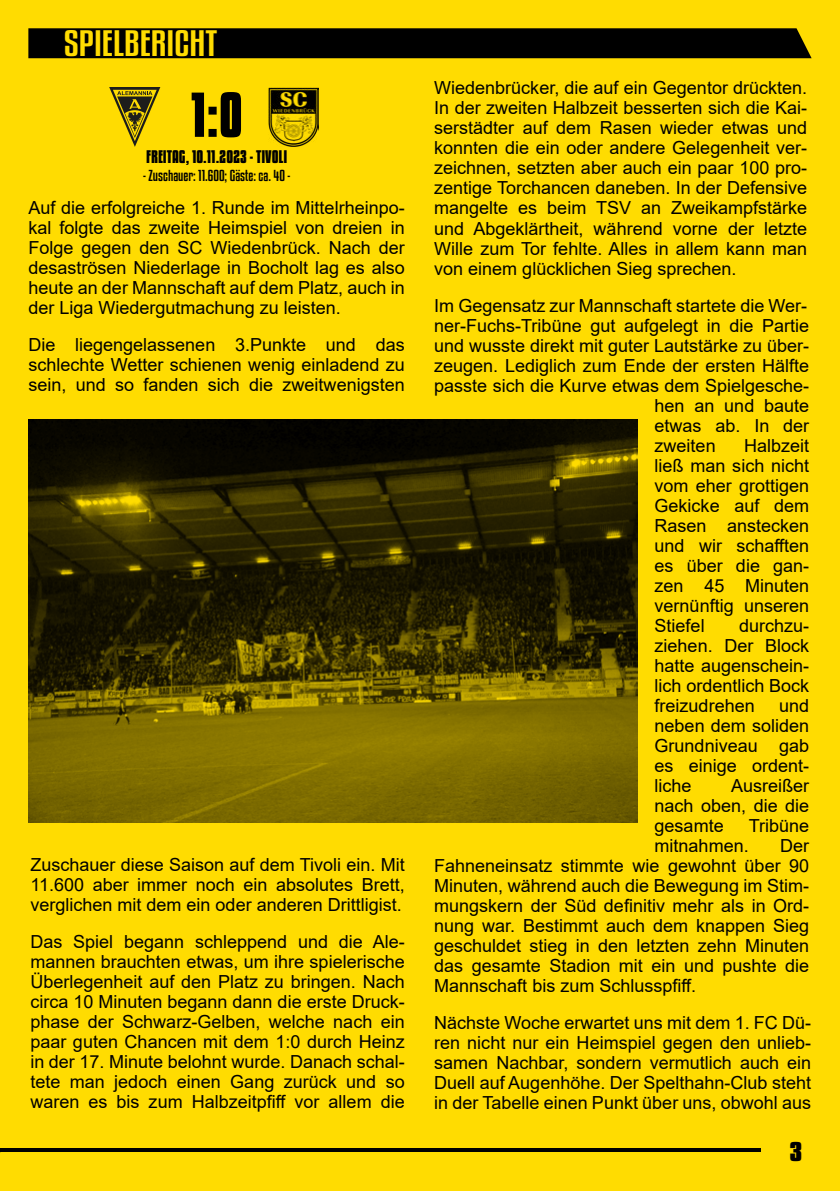
<style>
.page{position:relative;width:840px;height:1191px;background:#fff}
.page>*{position:absolute;margin:0;border:0;box-sizing:border-box;transform-origin:0 0}
.t1{font:700 56px "Kenyan Coffee Rg";color:#000}
.t2{font:32.2px "Kenyan Coffee Rg";color:#ffdc01;scale:1.18 1}
.t3{font:700 23.8px "Kenyan Coffee Rg";color:#000;scale:1.29 1}
.t4{font:18px/20px "Arial";color:#000;text-align:justify}
.t5{font:700 16px "Kenyan Coffee Rg";color:#000}
.t6{font:14px "Kenyan Coffee Rg";color:#000}
</style>
<div class="page">
<div style="left:0;top:0;width:839px;height:1191px;background:#ffdc01"></div>
<hr style="left:0;top:1148px;width:759px;height:4px;background:#000">
<div style="left:28px;top:28px;width:783px;height:30px;background:#000"></div>
<svg style="left:109px;top:87px;width:51px;height:60px"></svg>
<img style="left:268px;top:87px;width:50px;height:60px">
<img style="left:28px;top:420px;width:609px;height:402px">
<h2 class="t2" style="left:64px;top:24px;width:131px">SPIELBERICHT</h2>
<h1 class="t1" style="left:191px;top:81px;width:53px">1:0</h1>
<p class="t5" style="left:146px;top:147px;width:143px">FREITAG, 10.11.2023 - TIVOLI</p>
<p class="t6" style="left:143px;top:167px;width:149px">- Zuschauer: 11.600; Gäste: ca. 40 -</p>
<p class="t4" style="left:28px;top:197px;width:378px">Auf die erfolgreiche 1. Runde im Mittelrheinpo&shy;kal folgte das zweite Heimspiel von dreien in Folge gegen den SC Wiedenbrück. Nach der desaströsen Niederlage in Bocholt lag es also heute an der Mannschaft auf dem Platz, auch in der Liga Wiedergutmachung zu leisten.</p>
<p class="t4" style="left:28px;top:334px;width:377px">Die liegengelassenen 3.Punkte und das schlechte Wetter schienen wenig einladend zu sein, und so fanden sich die zweitwenigsten</p>
<p class="t4" style="left:30px;top:854px;width:376px">Zuschauer diese Saison auf dem Tivoli ein. Mit 11.600 aber immer noch ein absolutes Brett, verglichen mit dem ein oder anderen Drittligist.</p>
<p class="t4" style="left:30px;top:931px;width:376px">Das Spiel begann schleppend und die Ale&shy;mannen brauchten etwas, um ihre spielerische Überlegenheit auf den Platz zu bringen. Nach circa 10 Minuten begann dann die erste Druck&shy;phase der Schwarz-Gelben, welche nach ein paar guten Chancen mit dem 1:0 durch Heinz in der 17. Minute belohnt wurde. Danach schal&shy;tete man jedoch einen Gang zurück und so waren es bis zum Halbzeitpfiff vor allem die</p>
<p class="t4" style="left:434px;top:78px;width:374px">Wiedenbrücker, die auf ein Gegentor drückten.<br>In der zweiten Halbzeit besserten sich die Kai&shy;serstädter auf dem Rasen wieder etwas und konnten die ein oder andere Gelegenheit ver&shy;zeichnen, setzten aber auch ein paar 100 pro&shy;zentige Torchancen daneben. In der Defensive mangelte es beim TSV an Zweikampfstärke und Abgeklärtheit, während vorne der letzte Wille zum Tor fehlte. Alles in allem kann man von einem glücklichen Sieg sprechen.</p>
<p class="t4" style="left:434px;top:295px;width:374px">Im Gegensatz zur Mannschaft startete die Wer-</p>
<p class="t4" style="left:434px;top:315px;width:376px">ner-Fuchs-Tribüne gut aufgelegt in die Partie</p>
<p class="t4" style="left:434px;top:335px;width:376px">und wusste direkt mit guter Lautstärke zu über-</p>
<p class="t4" style="left:434px;top:355px;width:376px">zeugen. Lediglich zum Ende der ersten Hälfte</p>
<p class="t4" style="left:434px;top:375px;width:376px">passte sich die Kurve etwas dem Spielgesche-</p>
<p class="t4" style="left:654px;top:395px;width:156px">hen an und baute</p>
<p class="t4" style="left:654px;top:415px;width:156px">etwas ab. In der</p>
<p class="t4" style="left:654px;top:435px;width:63px">zweiten</p>
<p class="t4" style="left:654px;top:435px;width:156px;text-indent:89px">Halbzeit ließ man sich nicht vom eher grottigen Gekicke auf dem Rasen anstecken und wir schafften es über die gan&shy;zen 45 Minuten vernünftig unseren Stiefel</p>
<p class="t4" style="left:654px;top:615px;width:156px;text-indent:84px">durchzu&shy;ziehen. Der Block hatte augenschein&shy;lich ordentlich Bock freizudrehen</p>
<p class="t4" style="left:654px;top:695px;width:156px;text-indent:124px">und neben dem soliden Grundniveau gab es einige ordent&shy;liche</p>
<p class="t4" style="left:654px;top:775px;width:156px;text-indent:76px">Ausreißer nach oben, die die gesamte</p>
<p class="t4" style="left:748px;top:815px;width:62px">Tribüne</p>
<p class="t4" style="left:434px;top:835px;width:376px;text-indent:346px">Der Fahneneinsatz stimmte wie gewohnt über 90<br>Minuten, während auch die Bewegung im Stim&shy;mungskern der Süd definitiv mehr als in Ord&shy;nung war. Bestimmt auch dem knappen Sieg geschuldet stieg in den letzten zehn Minuten das gesamte Stadion mit ein und pushte die Mannschaft bis zum Schlusspfiff.</p>
<p class="t4" style="left:434px;top:1012px;width:378px">Nächste Woche erwartet uns mit dem 1. FC Dü&shy;ren nicht nur ein Heimspiel gegen den unlieb&shy;samen Nachbar, sondern vermutlich auch ein Duell auf Augenhöhe. Der Spelthahn-Club steht in der Tabelle einen Punkt über uns, obwohl aus</p>
<p class="t4" style="left:654px;top:835px;width:96px">mitnahmen.</p>
<h3 class="t3" style="left:789px;top:1136px;width:11px">3</h3>
</div>
